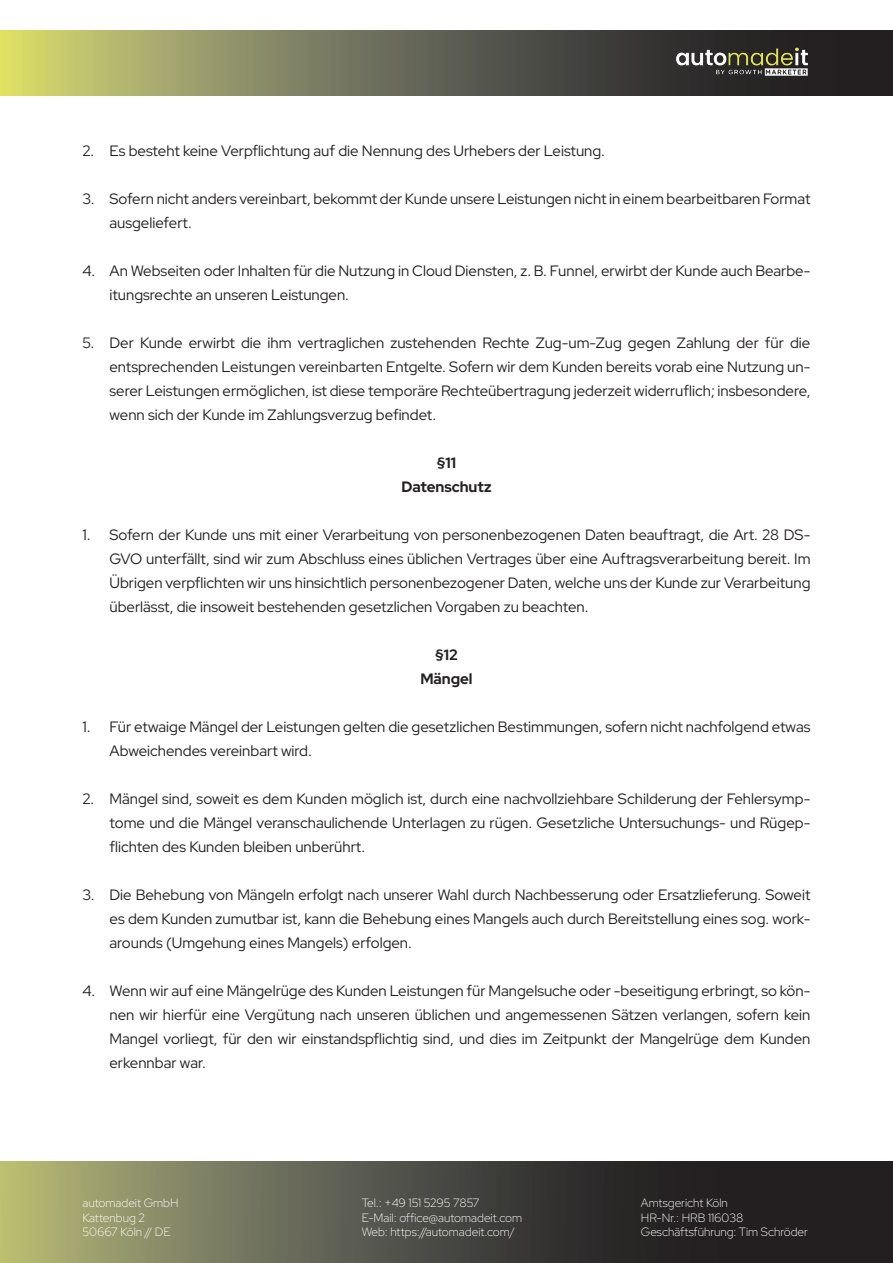
<style>
.page{position:relative;width:893px;height:1263px;background:#fff}
.page>*{position:absolute;margin:0;border:0;box-sizing:border-box;transform-origin:0 0}
.t1{font:15px/24px "Red Hat Display";color:#231f20;text-align:justify}
.Titel{font:700 15px "Red Hat Display";color:#231f20}
.t2{font:300 12px/14.4px "Red Hat Display";color:#fff}
</style>
<div class="page">
<svg style="left:0;top:1162px;width:893px;height:101px;background:#535344"></svg>
<svg style="left:0;top:31px;width:893px;height:64px;background:#6d6d50"></svg>
<img style="left:674px;top:45px;width:136px;height:36px">
<p class="t1" style="left:82px;top:139px;width:524px">2. Es besteht keine Verpflichtung auf die Nennung des Urhebers der Leistung.</p>
<p class="t1" style="left:110px;top:187px;width:702px;text-indent:-27px">3. Sofern nicht anders vereinbart, bekommt der Kunde unsere Leistungen nicht in einem bearbeitbaren Format ausgeliefert.</p>
<p class="t1" style="left:110px;top:259px;width:702px;text-indent:-27px">4. An Webseiten oder Inhalten für die Nutzung in Cloud Diensten, z. B. Funnel, erwirbt der Kunde auch Bearbe&shy;itungsrechte an unseren Leistungen.</p>
<p class="t1" style="left:110px;top:331px;width:702px;text-indent:-27px">5. Der Kunde erwirbt die ihm vertraglichen zustehenden Rechte Zug-um-Zug gegen Zahlung der für die entsprechenden Leistungen vereinbarten Entgelte. Sofern wir dem Kunden bereits vorab eine Nutzung un&shy;serer Leistungen ermöglichen, ist diese temporäre Rechteübertragung jederzeit widerruflich; insbesondere, wenn sich der Kunde im Zahlungsverzug befindet.</p>
<p class="Titel" style="left:437px;top:453px;width:21px">§11</p>
<p class="Titel" style="left:401px;top:477px;width:92px">Datenschutz</p>
<p class="t1" style="left:110px;top:523px;width:702px;text-indent:-27px">1. Sofern der Kunde uns mit einer Verarbeitung von personenbezogenen Daten beauftragt, die Art. 28 DS-GVO unterfällt, sind wir zum Abschluss eines üblichen Vertrages über eine Auftragsverarbeitung bereit. Im Übrigen verpflichten wir uns hinsichtlich personenbezogener Daten, welche uns der Kunde zur Verarbeitung überlässt, die insoweit bestehenden gesetzlichen Vorgaben zu beachten.</p>
<p class="Titel" style="left:435px;top:645px;width:24px">§12</p>
<p class="Titel" style="left:420px;top:669px;width:54px">Mängel</p>
<p class="t1" style="left:110px;top:715px;width:702px;text-indent:-27px">1. Für etwaige Mängel der Leistungen gelten die gesetzlichen Bestimmungen, sofern nicht nachfolgend etwas<br>Abweichendes vereinbart wird.</p>
<p class="t1" style="left:110px;top:787px;width:702px;text-indent:-27px">2. Mängel sind, soweit es dem Kunden möglich ist, durch eine nachvollziehbare Schilderung der Fehlersymp&shy;tome und die Mängel veranschaulichende Unterlagen zu rügen. Gesetzliche Untersuchungs- und Rügep&shy;flichten des Kunden bleiben unberührt.</p>
<p class="t1" style="left:110px;top:883px;width:702px;text-indent:-27px">3. Die Behebung von Mängeln erfolgt nach unserer Wahl durch Nachbesserung oder Ersatzlieferung. Soweit es dem Kunden zumutbar ist, kann die Behebung eines Mangels auch durch Bereitstellung eines sog. work&shy;arounds (Umgehung eines Mangels) erfolgen.</p>
<p class="t1" style="left:110px;top:979px;width:702px;text-indent:-27px">4. Wenn wir auf eine Mängelrüge des Kunden Leistungen für Mangelsuche oder -beseitigung erbringt, so kön&shy;nen wir hierfür eine Vergütung nach unseren üblichen und angemessenen Sätzen verlangen, sofern kein Mangel vorliegt, für den wir einstandspflichtig sind, und dies im Zeitpunkt der Mangelrüge dem Kunden erkennbar war.</p>
<p class="t2" style="left:82px;top:1195px;width:98px">automadeit GmbH<br>Kattenbug 2<br>50667 Köln // DE</p>
<p class="t2" style="left:641px;top:1195px;width:169px">Amtsgericht Köln<br>HR-Nr.: HRB 116038<br>Geschäftsführung: Tim Schröder</p>
<p class="t2" style="left:362px;top:1195px;width:162px">Tel.: +49 151 5295 7857<br>E-Mail: office@automadeit.com<br>Web: https://automadeit.com/</p>
</div>
